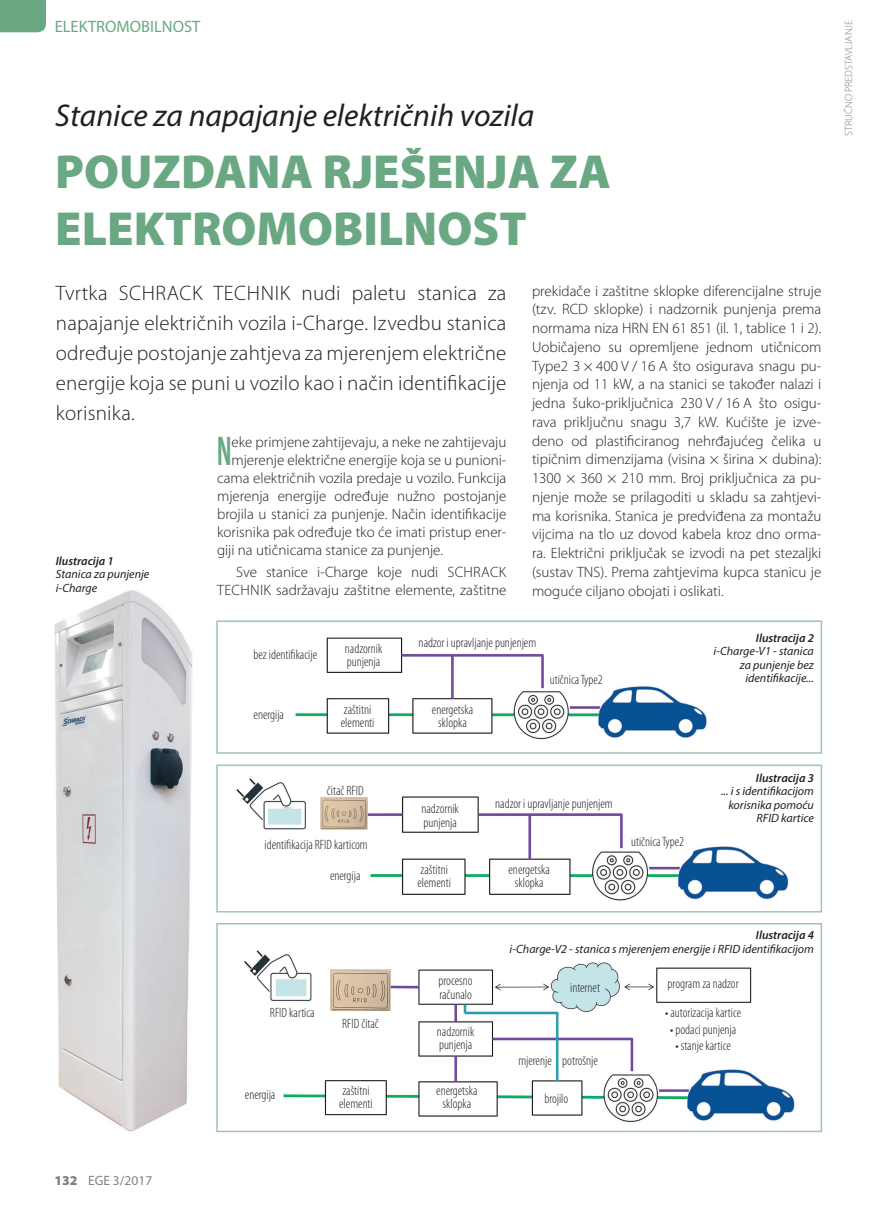
<style>
.page{position:relative;width:881px;height:1208px;background:#fff}
.page>*{position:absolute;margin:0;border:0;box-sizing:border-box;transform-origin:0 0}
.Naslov{font:900 48px/57.6px "Myriad Pro";color:#6aa883}
.Tekst{font:700 41.7px "Myriad Pro";color:#6aa883;scale:.5 1}
.Nadnaslov{font:italic 31.5px "Myriad Pro";color:#231f20}
.Sazetak{font:300 21px/30px "Myriad Pro";letter-spacing:.01em;color:#231f20;text-align:justify}
.t1{font:16.5px "Myriad Pro";color:#6aa883}
.Tekst-2{font:300 15px/18.8px "Myriad Pro";color:#231f20;text-align:right}
.Grafovi{font:300 condensed 13.5px/13.5px "Myriad Pro";color:#231f20}
.t2{font:13.5px "Myriad Pro";color:#808285}
.Potpis_slike_dolje{font:italic 12px/13.5px "Myriad Pro";color:#231f20;text-align:right}
.Potpis_slike_gore{font:italic 600 12px "Myriad Pro";color:#231f20}
.t3{font:300 10.5px "Myriad Pro";color:#808285}
.s1{font-weight:900}
</style>
<div class="page">
<img style="left:54px;top:590px;width:139px;height:542px">
<img style="left:295px;top:637px;width:412px;height:103px">
<div style="left:216px;top:620px;width:605px;height:133px;border:2px solid #a0c5ad"></div>
<img style="left:236px;top:778px;width:553px;height:123px">
<div style="left:216px;top:764px;width:605px;height:148px;border:2px solid #a0c5ad"></div>
<img style="left:244px;top:950px;width:551px;height:172px">
<div style="left:216px;top:923px;width:605px;height:209px;border:2px solid #a0c5ad"></div>
<svg style="left:0;top:0;width:46px;height:32px"></svg>
<p class="t1" style="left:55px;top:17px;width:147px">ELEKTROMOBILNOST</p>
<p class="Nadnaslov" style="left:55px;top:96px;width:480px">Stanice za napajanje električnih vozila</p>
<p class="Naslov" style="left:55px;top:143px;width:557px">POUZDANA RJEŠENJA ZA<br>ELEKTROMOBILNOST</p>
<p class="Sazetak" style="left:56px;top:278px;width:452px">Tvrtka SCHRACK TECHNIK nudi paletu stanica za napajanje električnih vozila i-Charge. Izvedbu stanica određuje postojanje zahtjeva za mjerenjem električne energije koja se puni u vozilo kao i način identifikacije korisnika.</p>
<p class="Tekst" style="left:217px;top:424px;width:30px">N</p>
<p class="Tekst-2" style="left:231px;top:433px;width:276px">eke primjene zahtijevaju, a neke ne zahtijevaju</p>
<p class="Tekst-2" style="left:531px;top:281px;width:291px;text-align:justify">prekidače i zaštitne sklopke diferencijalne struje (tzv. RCD sklopke) i nadzornik punjenja prema normama niza HRN EN 61 851 (il. 1, tablice 1 i 2).<br>Uobičajeno su opremljene jednom utičnicom Type2 3 × 400 V / 16 A što osigurava snagu pu&shy;njenja od 11 kW, a na stanici se također nalazi i jedna šuko-priključnica 230 V / 16 A što osigu&shy;rava priključnu snagu 3,7 kW. Kućište je izve&shy;deno od plastificiranog nehrđajućeg čelika u tipičnim dimenzijama (visina × širina × dubina):<br>1300 × 360 × 210 mm. Broj priključnica za pu&shy;njenje može se prilagoditi u skladu sa zahtjevi&shy;ma korisnika. Stanica je predviđena za montažu vijcima na tlo uz dovod kabela kroz dno orma&shy;ra. Električni priključak se izvodi na pet stezaljki (sustav TNS). Prema zahtjevima kupca stanicu je moguće ciljano obojati i oslikati.</p>
<p class="Tekst-2" style="left:231px;top:451px;width:276px">mjerenje električne energije koja se u punioni-</p>
<p class="Tekst-2" style="left:217px;top:469px;width:291px">cama električnih vozila predaje u vozilo. Funkcija</p>
<p class="Tekst-2" style="left:217px;top:487px;width:291px">mjerenja energije određuje nužno postojanje</p>
<p class="Tekst-2" style="left:217px;top:505px;width:291px">brojila u stanici za punjenje. Način identifikacije</p>
<p class="Tekst-2" style="left:217px;top:523px;width:291px">korisnika pak određuje tko će imati pristup ener-</p>
<p class="Tekst-2" style="left:217px;top:541px;width:227px">giji na utičnicama stanice za punjenje.</p>
<p class="Tekst-2" style="left:217px;top:563px;width:291px;line-height:18px">Sve stanice i-Charge koje nudi SCHRACK<br>TECHNIK sadržavaju zaštitne elemente, zaštitne</p>
<p class="Potpis_slike_gore" style="left:56px;top:553px;width:59px">Ilustracija 1</p>
<p class="Potpis_slike_dolje" style="left:56px;top:567px;width:95px;text-align:left">Stanica za punjenje i-Charge</p>
<p class="Grafovi" style="left:253px;top:648px;width:65px">bez identifikacije</p>
<p class="Grafovi" style="left:345px;top:642px;width:39px">nadzornik punjenja</p>
<p class="Grafovi" style="left:253px;top:707px;width:32px">energija</p>
<p class="Grafovi" style="left:341px;top:702px;width:35px">zaštitni elementi</p>
<p class="Grafovi" style="left:327px;top:784px;width:38px">čitač RFID</p>
<p class="Grafovi" style="left:264px;top:838px;width:105px">identifikacija RFID karticom</p>
<p class="Grafovi" style="left:330px;top:869px;width:32px">energija</p>
<p class="Grafovi" style="left:270px;top:1006px;width:46px">RFID kartica</p>
<p class="Grafovi" style="left:245px;top:1088px;width:32px">energija</p>
<p class="Grafovi" style="left:342px;top:1016px;width:38px">RFID čitač</p>
<p class="Grafovi" style="left:339px;top:1084px;width:35px">zaštitni elementi</p>
<p class="Grafovi" style="left:418px;top:636px;width:119px">nadzor i upravljanje punjenjem</p>
<p class="Grafovi" style="left:432px;top:702px;width:43px;text-align:center">energetska sklopka</p>
<p class="Grafovi" style="left:549px;top:672px;width:54px">utičnica Type2</p>
<p class="Grafovi" style="left:421px;top:802px;width:39px">nadzornik punjenja</p>
<p class="Grafovi" style="left:417px;top:863px;width:35px">zaštitni elementi</p>
<p class="Grafovi" style="left:495px;top:796px;width:119px">nadzor i upravljanje punjenjem</p>
<p class="Grafovi" style="left:508px;top:863px;width:43px;text-align:center">energetska sklopka</p>
<p class="Grafovi" style="left:631px;top:834px;width:54px">utičnica Type2</p>
<p class="Potpis_slike_gore" style="left:755px;top:630px;width:59px">Ilustracija 2</p>
<p class="Potpis_slike_dolje" style="left:713px;top:644px;width:102px">i-Charge-V1 - stanica za punjenje bez identifikacije...</p>
<p class="Potpis_slike_gore" style="left:755px;top:770px;width:59px">Ilustracija 3</p>
<p class="Potpis_slike_dolje" style="left:720px;top:784px;width:94px">... i s identifikacijom korisnika pomoću<br>RFID kartice</p>
<p class="Potpis_slike_gore" style="left:755px;top:927px;width:59px">Ilustracija 4</p>
<p class="Potpis_slike_dolje" style="left:509px;top:941px;width:306px">i-Charge-V2 - stanica s mjerenjem energije i RFID identifikacijom</p>
<p class="Grafovi" style="left:438px;top:974px;width:36px">procesno računalo</p>
<p class="Grafovi" style="left:570px;top:981px;width:31px">internet</p>
<p class="Grafovi" style="left:667px;top:977px;width:72px">program za nadzor</p>
<p class="Grafovi" style="left:665px;top:1006px;width:77px">• autorizacija kartice</p>
<p class="Grafovi" style="left:670px;top:1022px;width:67px">• podaci punjenja</p>
<p class="Grafovi" style="left:675px;top:1039px;width:57px">• stanje kartice</p>
<p class="Grafovi" style="left:518px;top:1054px;width:81px">mjerenje potrošnje</p>
<p class="Grafovi" style="left:544px;top:1091px;width:25px">brojilo</p>
<p class="Grafovi" style="left:437px;top:1024px;width:39px">nadzornik punjenja</p>
<p class="Grafovi" style="left:436px;top:1084px;width:43px;text-align:center">energetska sklopka</p>
<p class="t3" style="left:842px;top:136px;width:117px;rotate:-90deg">STRUČNO PREDSTAVLJANJE</p>
<p class="t2" style="left:54px;top:1172px;width:99px"><span class="s1">132</span> EGE 3/2017</p>
</div>
